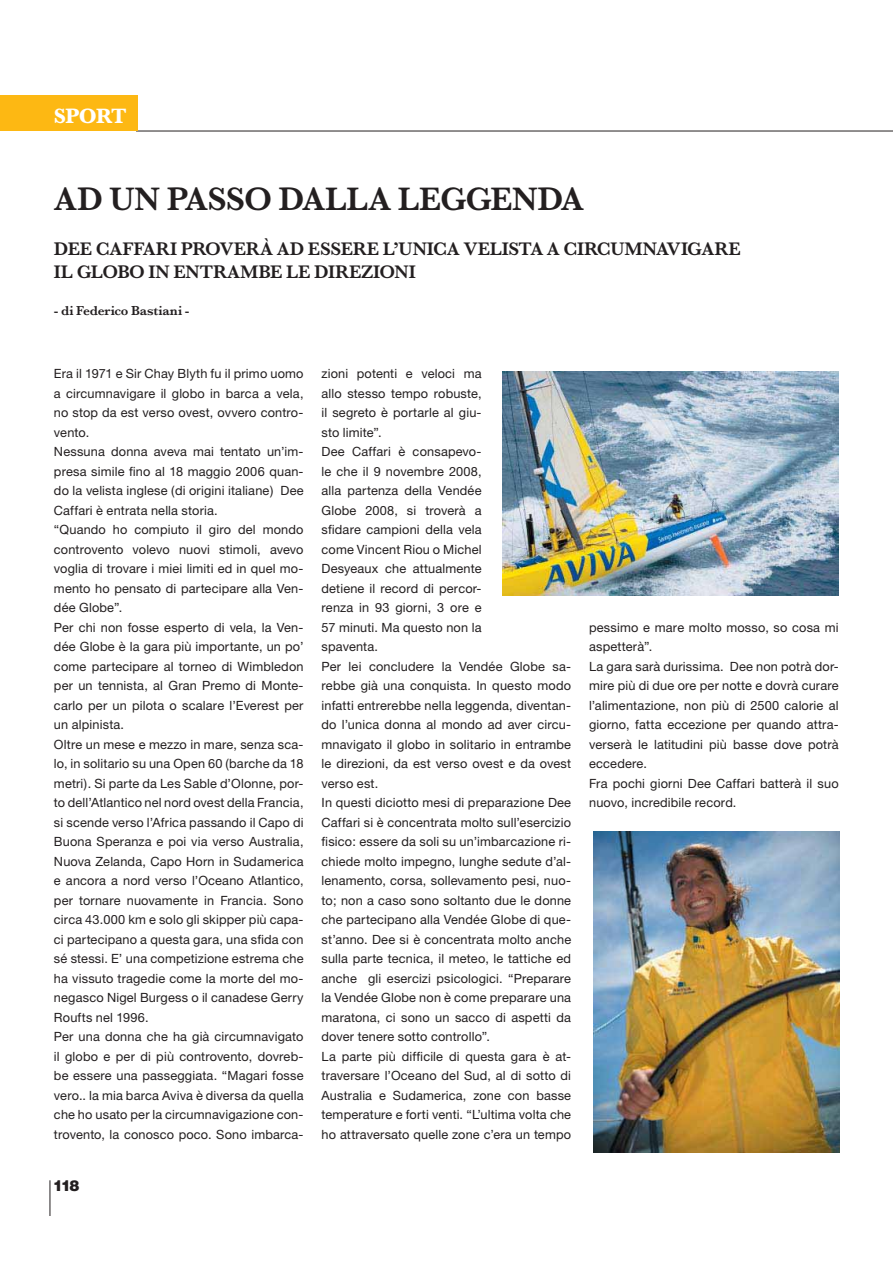
<style>
.page{position:relative;width:893px;height:1263px;background:#fff}
.page>*{position:absolute;margin:0;border:0;box-sizing:border-box;transform-origin:0 0}
.t1{font:600 33.75px "Baskerville";letter-spacing:-.02em;color:#231f20}
.t2{font:700 21.6px "Baskerville";letter-spacing:-.03em;color:#fff}
.t3{font:600 18.9px/22.5px "Baskerville";letter-spacing:-.015em;color:#231f20}
.t4{font:900 15px "Helvetica";color:#231f20}
.t5{font:600 13.5px "Baskerville";letter-spacing:-.01em;color:#231f20}
.t6{font:12.75px/19.5px "Helvetica Neue";letter-spacing:.015em;color:#231f20}
</style>
<div class="page">
<hr style="left:50px;top:1180px;width:1px;height:36px;background:#231f20">
<hr style="left:136px;top:131px;width:757px;height:1px;background:#231f20">
<div style="left:0;top:95px;width:137px;height:36px;background:#fdb813"></div>
<img style="left:503px;top:371px;width:336px;height:224px">
<img style="left:594px;top:831px;width:246px;height:321px">
<h2 class="t2" style="left:54px;top:103px;width:74px">SPORT</h2>
<h1 class="t1" style="left:54px;top:179px;width:532px">AD UN PASSO DALLA LEGGENDA</h1>
<h3 class="t3" style="left:54px;top:238px;width:688px">DEE CAFFARI PROVERÀ AD ESSERE L’UNICA VELISTA A CIRCUMNAVIGARE<br>IL GLOBO IN ENTRAMBE LE DIREZIONI</h3>
<p class="t5" style="left:54px;top:302px;width:137px">- di Federico Bastiani -</p>
<p class="t6" style="left:54px;top:365px;width:251px">Era il 1971 e Sir Chay Blyth fu il primo uomo a circumnavigare il globo in barca a vela, no stop da est verso ovest, ovvero contro&shy;vento.<br>Nessuna donna aveva mai tentato un’im&shy;presa simile fino al 18 maggio 2006 quan&shy;do la velista inglese (di origini italiane) Dee Caffari è entrata nella storia.<br>“Quando ho compiuto il giro del mondo controvento volevo nuovi stimoli, avevo voglia di trovare i miei limiti ed in quel mo&shy;mento ho pensato di partecipare alla Ven&shy;dée Globe”.<br>Per chi non fosse esperto di vela, la Ven&shy;dée Globe è la gara più importante, un po’ come partecipare al torneo di Wimbledon per un tennista, al Gran Premo di Monte&shy;carlo per un pilota o scalare l’Everest per un alpinista.<br>Oltre un mese e mezzo in mare, senza sca&shy;lo, in solitario su una Open 60 (barche da 18 metri). Si parte da Les Sable d’Olonne, por&shy;to dell’Atlantico nel nord ovest della Francia, si scende verso l’Africa passando il Capo di Buona Speranza e poi via verso Australia, Nuova Zelanda, Capo Horn in Sudamerica e ancora a nord verso l’Oceano Atlantico, per tornare nuovamente in Francia. Sono circa 43.000 km e solo gli skipper più capa&shy;ci partecipano a questa gara, una sfida con sé stessi. E’ una competizione estrema che ha vissuto tragedie come la morte del mo&shy;negasco Nigel Burgess o il canadese Gerry Roufts nel 1996.<br>Per una donna che ha già circumnavigato il globo e per di più controvento, dovreb&shy;be essere una passeggiata. “Magari fosse vero.. la mia barca Aviva è diversa da quella che ho usato per la circumnavigazione con&shy;trovento, la conosco poco. Sono imbarca-</p>
<p class="t6" style="left:322px;top:365px;width:251px">zioni potenti e veloci ma<br>allo stesso tempo robuste,<br>il segreto è portarle al giu-<br>sto limite”.<br>Dee Caffari è consapevo-<br>le che il 9 novembre 2008,<br>alla partenza della Vendée<br>Globe 2008, si troverà a<br>sfidare campioni della vela<br>come Vincent Riou o Michel<br>Desyeaux che attualmente<br>detiene il record di percor-<br>renza in 93 giorni, 3 ore e<br>57 minuti. Ma questo non la<br>spaventa.<br>Per lei concludere la Vendée Globe sa&shy;rebbe già una conquista. In questo modo infatti entrerebbe nella leggenda, diventan&shy;do l’unica donna al mondo ad aver circu&shy;mnavigato il globo in solitario in entrambe le direzioni, da est verso ovest e da ovest verso est.<br>In questi diciotto mesi di preparazione Dee Caffari si è concentrata molto sull’esercizio fisico: essere da soli su un’imbarcazione ri&shy;chiede molto impegno, lunghe sedute d’al&shy;lenamento, corsa, sollevamento pesi, nuo&shy;to; non a caso sono soltanto due le donne che partecipano alla Vendée Globe di que&shy;st’anno. Dee si è concentrata molto anche sulla parte tecnica, il meteo, le tattiche ed anche gli esercizi psicologici. “Preparare la Vendée Globe non è come preparare una maratona, ci sono un sacco di aspetti da dover tenere sotto controllo”.<br>La parte più difficile di questa gara è at&shy;traversare l’Oceano del Sud, al di sotto di Australia e Sudamerica, zone con basse temperature e forti venti. “L’ultima volta che ho attraversato quelle zone c’era un tempo</p>
<p class="t4" style="left:53px;top:1180px;width:28px">118</p>
<p class="t6" style="left:589px;top:619px;width:251px">pessimo e mare molto mosso, so cosa mi aspetterà”.<br>La gara sarà durissima. Dee non potrà dor&shy;mire più di due ore per notte e dovrà curare l’alimentazione, non più di 2500 calorie al giorno, fatta eccezione per quando attra&shy;verserà le latitudini più basse dove potrà eccedere.<br>Fra pochi giorni Dee Caffari batterà il suo nuovo, incredibile record.</p>
</div>
